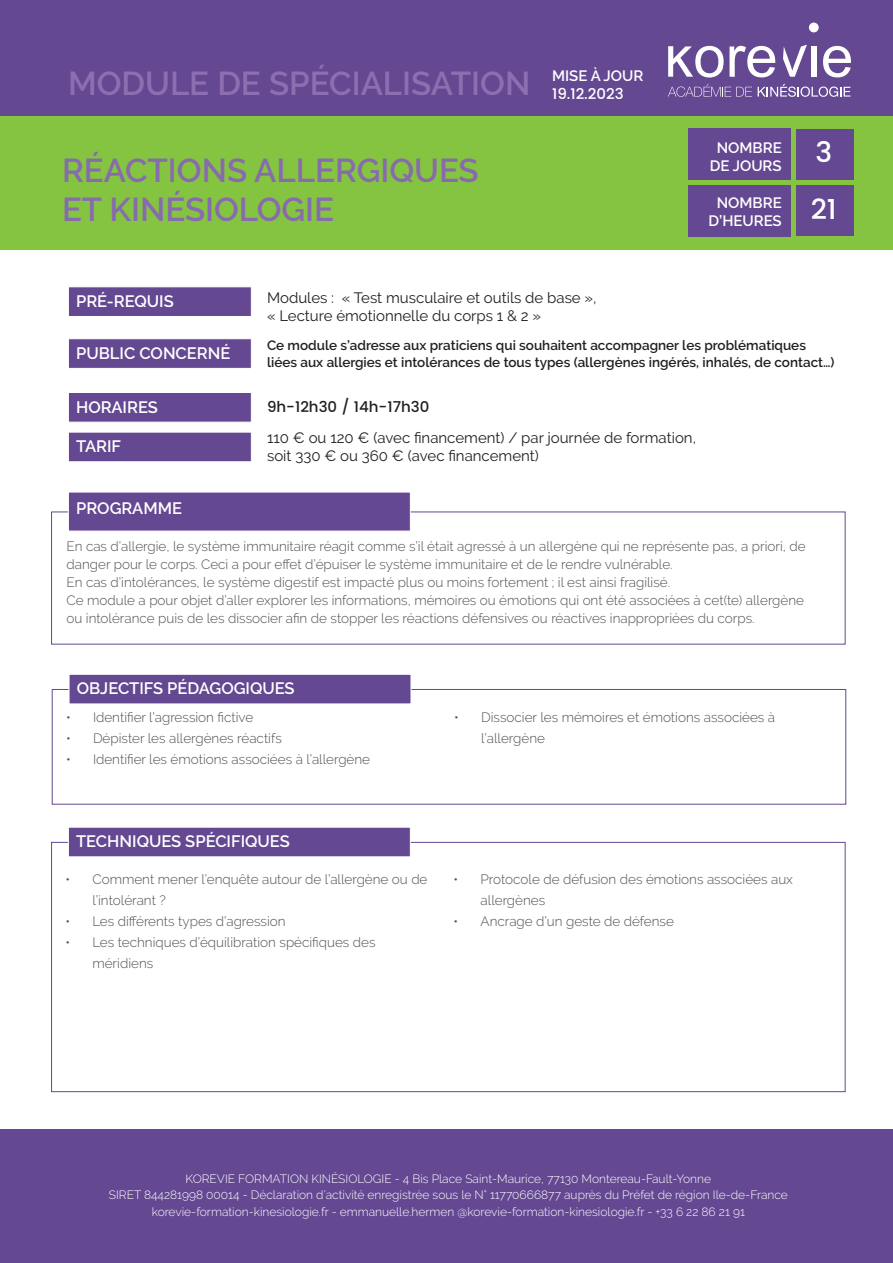
<style>
.page{position:relative;width:893px;height:1263px;background:#fff}
.page>*{position:absolute;margin:0;border:0;box-sizing:border-box;transform-origin:0 0}
.t1{font:600 33px/39.6px "Raleway";color:#886baf}
.t2{font:600 33px "Raleway";color:#8d6fb1}
.t3{font:500 28.2px/56.6px "Poppins";color:#fff}
.t4{font:600 16.5px "Raleway";color:#fff}
.t5{font:15px/18px "Raleway";color:#231f20}
.t6{font:600 15px/18px "Raleway";color:#fff;text-align:center}
.t7{font:500 15px "Poppins";color:#231f20}
.t8{font:500 15px "Poppins";color:#fff}
.t9{font:300 15px "Raleway";color:#505052}
.t10{font:300 13.5px/18px "Raleway";color:#505052}
.t11{font:600 13.5px/16.2px "Raleway";color:#231f20}
.t12{font:300 12px/16.5px "Raleway";color:#fff;text-align:center}
</style>
<div class="page">
<div style="left:68px;top:286px;width:184px;height:31px;background:#644892;border:1px solid #fff"></div>
<div style="left:68px;top:338px;width:184px;height:31px;background:#644892;border:1px solid #fff"></div>
<div style="left:68px;top:392px;width:184px;height:30px;background:#644892;border:1px solid #fff"></div>
<div style="left:68px;top:492px;width:343px;height:39px;background:#644892"></div>
<div style="left:52px;top:689px;width:794px;height:115px;background:#fff;border:1px solid #644892"></div>
<div style="left:69px;top:674px;width:342px;height:30px;background:#644892;border:1px solid #fff"></div>
<div style="left:51px;top:842px;width:794px;height:250px;background:#fff;border:1px solid #644892"></div>
<div style="left:68px;top:827px;width:343px;height:30px;background:#644892;border:1px solid #fff"></div>
<div style="left:68px;top:432px;width:184px;height:30px;background:#644892;border:1px solid #fff"></div>
<div style="left:0;top:1130px;width:893px;height:133px;background:#644892"></div>
<div style="left:0;top:0;width:893px;height:117px;background:#644892"></div>
<div style="left:0;top:117px;width:893px;height:133px;background:#85c440"></div>
<svg style="left:668px;top:46px;width:107px;height:32px"></svg>
<svg style="left:783px;top:45px;width:24px;height:32px"></svg>
<div style="left:812px;top:46px;width:5px;height:31px;background:#fff"></div>
<svg style="left:823px;top:46px;width:28px;height:31px"></svg>
<div style="left:809px;top:23px;width:10px;height:9px;background:#fff;border-radius:50%"></div>
<svg style="left:668px;top:84px;width:84px;height:13px"></svg>
<svg style="left:758px;top:84px;width:92px;height:13px"></svg>
<div style="left:796px;top:129px;width:58px;height:50px;background:#644892"></div>
<div style="left:796px;top:185px;width:58px;height:51px;background:#644892"></div>
<div style="left:688px;top:128px;width:102px;height:52px;background:#644892"></div>
<div style="left:688px;top:185px;width:102px;height:51px;background:#644892"></div>
<h1 class="t2" style="left:68px;top:64px;width:577px">MODULE DE SPÉCIALISATION <sup>MISE</sup> <sup>À</sup> <sup>JOUR</sup></h1>
<p class="t8" style="left:552px;top:83px;width:73px">19.12.2023</p>
<h1 class="t1" style="left:62px;top:150px;width:418px">RÉACTIONS ALLERGIQUES<br>ET KINÉSIOLOGIE</h1>
<p class="t6" style="left:710px;top:138px;width:74px">NOMBRE<br>DE JOURS</p>
<p class="t6" style="left:708px;top:194px;width:75px">NOMBRE<br>D’HEURES</p>
<h2 class="t3" style="left:811px;top:125px;width:28px">3<br>21</h2>
<p class="t4" style="left:76px;top:292px;width:99px">PRÉ-REQUIS</p>
<p class="t4" style="left:76px;top:344px;width:156px">PUBLIC CONCERNÉ</p>
<p class="t5" style="left:267px;top:289px;width:331px">Modules : « Test musculaire et outils de base », « Lecture émotionnelle du corps 1 &amp; 2 »</p>
<p class="t11" style="left:267px;top:337px;width:569px">Ce module s’adresse aux praticiens qui souhaitent accompagner les problématiques liées aux allergies et intolérances de tous types (allergènes ingérés, inhalés, de contact…)</p>
<p class="t4" style="left:76px;top:397px;width:83px">HORAIRES</p>
<p class="t7" style="left:267px;top:396px;width:164px">9h-12h30 / 14h-17h30</p>
<p class="t4" style="left:76px;top:437px;width:47px">TARIF</p>
<p class="t5" style="left:267px;top:429px;width:430px">110 € ou 120 € (avec financement) / par journée de formation, soit 330 € ou 360 € (avec financement)</p>
<p class="t4" style="left:76px;top:498px;width:107px">PROGRAMME</p>
<p class="t10" style="left:67px;top:537px;width:741px">En cas d’allergie, le système immunitaire réagit comme s’il était agressé à un allergène qui ne représente pas, a priori, de danger pour le corps. Ceci a pour effet d’épuiser le système immunitaire et de le rendre vulnérable.<br>En cas d’intolérances, le système digestif est impacté plus ou moins fortement ; il est ainsi fragilisé.<br>Ce module a pour objet d’aller explorer les informations, mémoires ou émotions qui ont été associées à cet(te) allergène ou intolérance puis de les dissocier afin de stopper les réactions défensives ou réactives inappropriées du corps.</p>
<p class="t4" style="left:77px;top:679px;width:219px">OBJECTIFS PÉDAGOGIQUES</p>
<p class="t10" style="left:66px;top:708px;width:189px">• Identifier l’agression fictive</p>
<p class="t10" style="left:66px;top:729px;width:217px">• Dépister les allergènes réactifs</p>
<p class="t10" style="left:66px;top:750px;width:306px">• Identifier les émotions associées à l’allergène</p>
<p class="t9" style="left:123px;top:732px;width:4px">:</p>
<p class="t4" style="left:76px;top:832px;width:215px">TECHNIQUES SPÉCIFIQUES</p>
<p class="t10" style="left:92px;top:868px;width:337px;line-height:21px;text-indent:-27px">• Comment mener l’enquête autour de l’allergène ou de l’intolérant ?</p>
<p class="t10" style="left:65px;top:912px;width:222px">• Les différents types d’agression</p>
<p class="t10" style="left:92px;top:931px;width:285px;line-height:21px;text-indent:-27px">• Les techniques d’équilibration spécifiques des méridiens</p>
<p class="t10" style="left:481px;top:707px;width:295px;line-height:21px;text-indent:-27px">• Dissocier les mémoires et émotions associées à l’allergène</p>
<p class="t10" style="left:481px;top:868px;width:314px;line-height:21px;text-indent:-27px">• Protocole de défusion des émotions associées aux allergènes</p>
<p class="t10" style="left:454px;top:912px;width:222px">• Ancrage d’un geste de défense</p>
<p class="t12" style="left:109px;top:1170px;width:680px">KOREVIE FORMATION KINÉSIOLOGIE - 4 Bis Place Saint-Maurice, 77130 Montereau-Fault-Yonne<br>SIRET 844281998 00014 - Déclaration d’activité enregistrée sous le N° 11770666877 auprès du Préfet de région Ile-de-France korevie-formation-kinesiologie.fr - emmanuelle.hermen @korevie-formation-kinesiologie.fr - +33 6 22 86 21 91</p>
</div>
